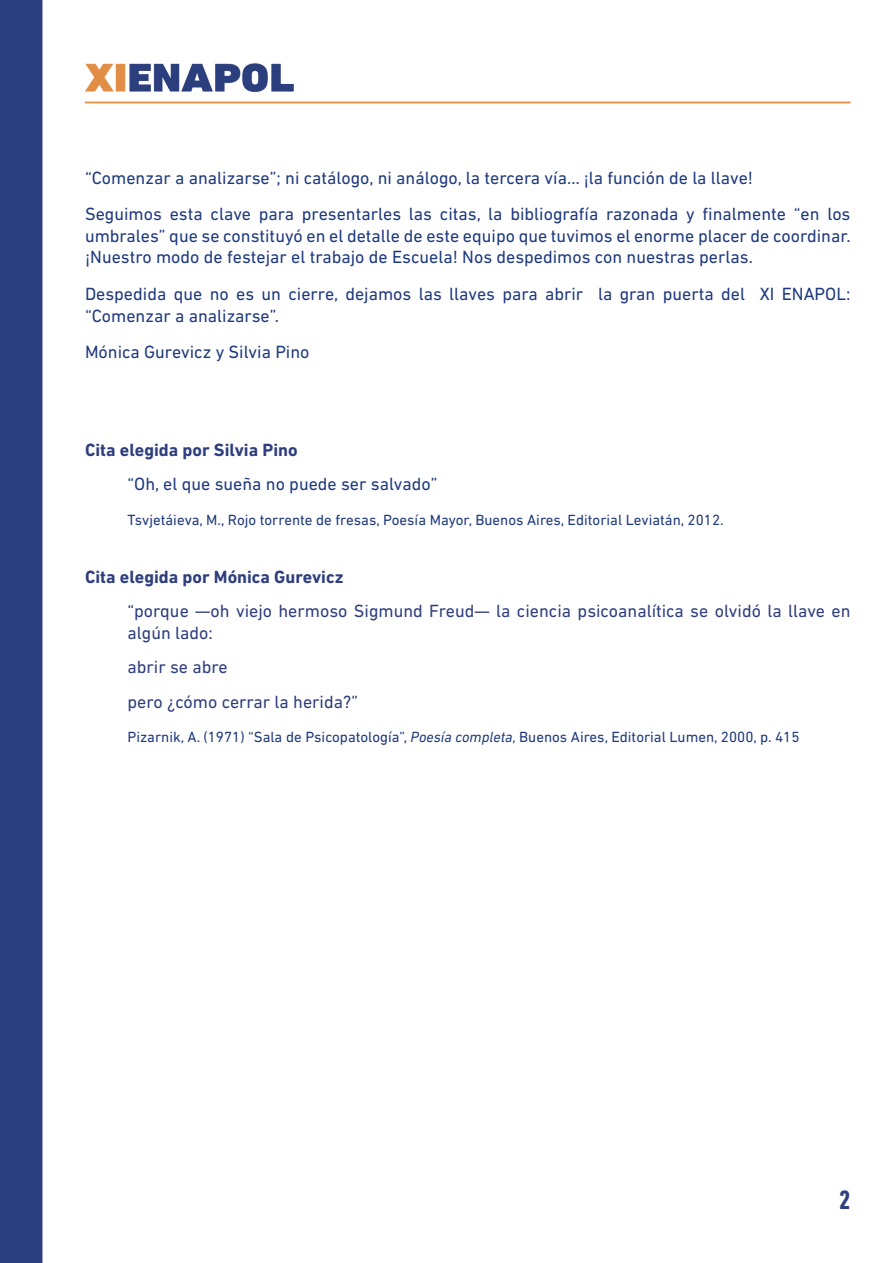
<style>
.page{position:relative;width:893px;height:1263px;background:#fff}
.page>*{position:absolute;margin:0;border:0;box-sizing:border-box;transform-origin:0 0}
.t1{font:700 condensed 27px "DIN Next LT Pro";color:#2e3f7d}
.t2{font:18px/21.6px "DIN Next LT Pro";color:#1f3a7d}
.t3{font:18px/21.6px "DIN Next LT Pro";color:#2f3f7d}
.t4{font:700 18px "DIN Next LT Pro";color:#2f3f7d}
.t5{font:15px "DIN Next LT Pro";color:#1f3a7d}
.s1{font-style:italic}
</style>
<div class="page">
<img style="left:0;top:0;width:851px;height:1263px">
<p class="t2" style="left:85px;top:159px;width:767px;line-height:36.6px">“Comenzar a analizarse”; ni catálogo, ni análogo, la tercera vía… ¡la función de la llave!<br>Seguimos esta clave para presentarles las citas, la bibliografía razonada y finalmente “en los</p>
<p class="t2" style="left:85px;top:225px;width:767px">umbrales” que se constituyó en el detalle de este equipo que tuvimos el enorme placer de coordinar. ¡Nuestro modo de festejar el trabajo de Escuela! Nos despedimos con nuestras perlas.</p>
<p class="t2" style="left:85px;top:283px;width:767px">Despedida que no es un cierre, dejamos las llaves para abrir la gran puerta del XI ENAPOL: “Comenzar a analizarse”.</p>
<p class="t2" style="left:85px;top:341px;width:226px">Mónica Gurevicz y Silvia Pino</p>
<p class="t4" style="left:85px;top:439px;width:214px">Cita elegida por Silvia Pino</p>
<p class="t2" style="left:128px;top:473px;width:311px">“Oh, el que sueña no puede ser salvado”</p>
<p class="t5" style="left:128px;top:511px;width:598px">Tsvjetáieva, M., Rojo torrente de fresas, Poesía Mayor, Buenos Aires, Editorial Leviatán, 2012.</p>
<p class="t4" style="left:85px;top:566px;width:260px">Cita elegida por Mónica Gurevicz</p>
<p class="t3" style="left:128px;top:600px;width:724px">“porque —oh viejo hermoso Sigmund Freud— la ciencia psicoanalítica se olvidó la llave en algún lado:</p>
<p class="t3" style="left:128px;top:650px;width:232px;line-height:34.3px">abrir se abre<br>pero ¿cómo cerrar la herida?”</p>
<p class="t5" style="left:128px;top:728px;width:673px">Pizarnik, A. (1971) “Sala de Psicopatología”, <span class="s1">Poesía completa,</span> Buenos Aires, Editorial Lumen, 2000, p. 415</p>
<h1 class="t1" style="left:839px;top:1184px;width:13px">2</h1>
</div>
